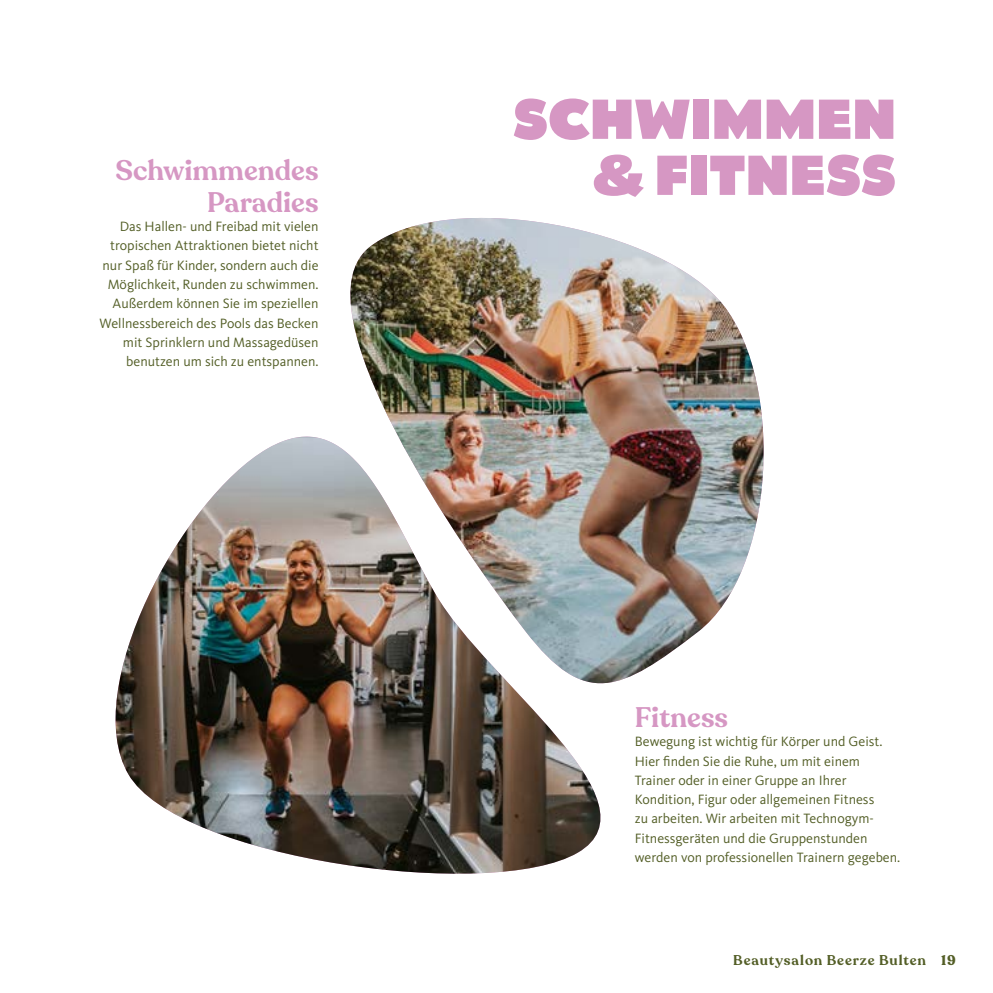
<style>
.page{position:relative;width:993px;height:993px;background:#fff}
.page>*{position:absolute;margin:0;border:0;box-sizing:border-box;transform-origin:0 0}
.t1{font:800 56px/56px "Catalpa";color:#d697c3;text-align:right}
.t2{font:600 28px/31.5px "Recoleta";color:#d697c3;text-align:right}
.t3{font:14px/19.2px "Kievit OT";color:#535e26;text-align:right}
.t4{font:600 14px "Recoleta";letter-spacing:.065em;color:#535e26}
.s1{font-weight:700}
</style>
<div class="page">
<img style="left:350px;top:218px;width:414px;height:441px">
<img style="left:350px;top:399px;width:312px;height:285px">
<img style="left:115px;top:436px;width:487px;height:438px">
<h2 class="t2" style="left:115px;top:156px;width:204px">Schwimmendes<br>Paradies</h2>
<p class="t3" style="left:99px;top:217px;width:220px">Das Hallen- und Freibad mit vielen tropischen Attraktionen bietet nicht nur Spaß für Kinder, sondern auch die Möglichkeit, Runden zu schwimmen.<br>Außerdem können Sie im speziellen Wellnessbereich des Pools das Becken mit Sprinklern und Massagedüsen benutzen um sich zu entspannen.</p>
<h1 class="t1" style="left:512px;top:92px;width:385px">SCHWIMMEN &amp; FITNESS</h1>
<h2 class="t2" style="left:634px;top:702px;width:95px">Fitness</h2>
<p class="t3" style="left:634px;top:731px;width:267px;text-align:left">Bewegung ist wichtig für Körper und Geist.<br>Hier finden Sie die Ruhe, um mit einem Trainer oder in einer Gruppe an Ihrer Kondition, Figur oder allgemeinen Fitness<br>zu arbeiten. Wir arbeiten mit Technogym-Fitnessgeräten und die Gruppenstunden werden von professionellen Trainern gegeben.</p>
<p class="t4" style="left:733px;top:951px;width:224px">Beautysalon Beerze Bulten <span class="s1">19</span></p>
</div>
